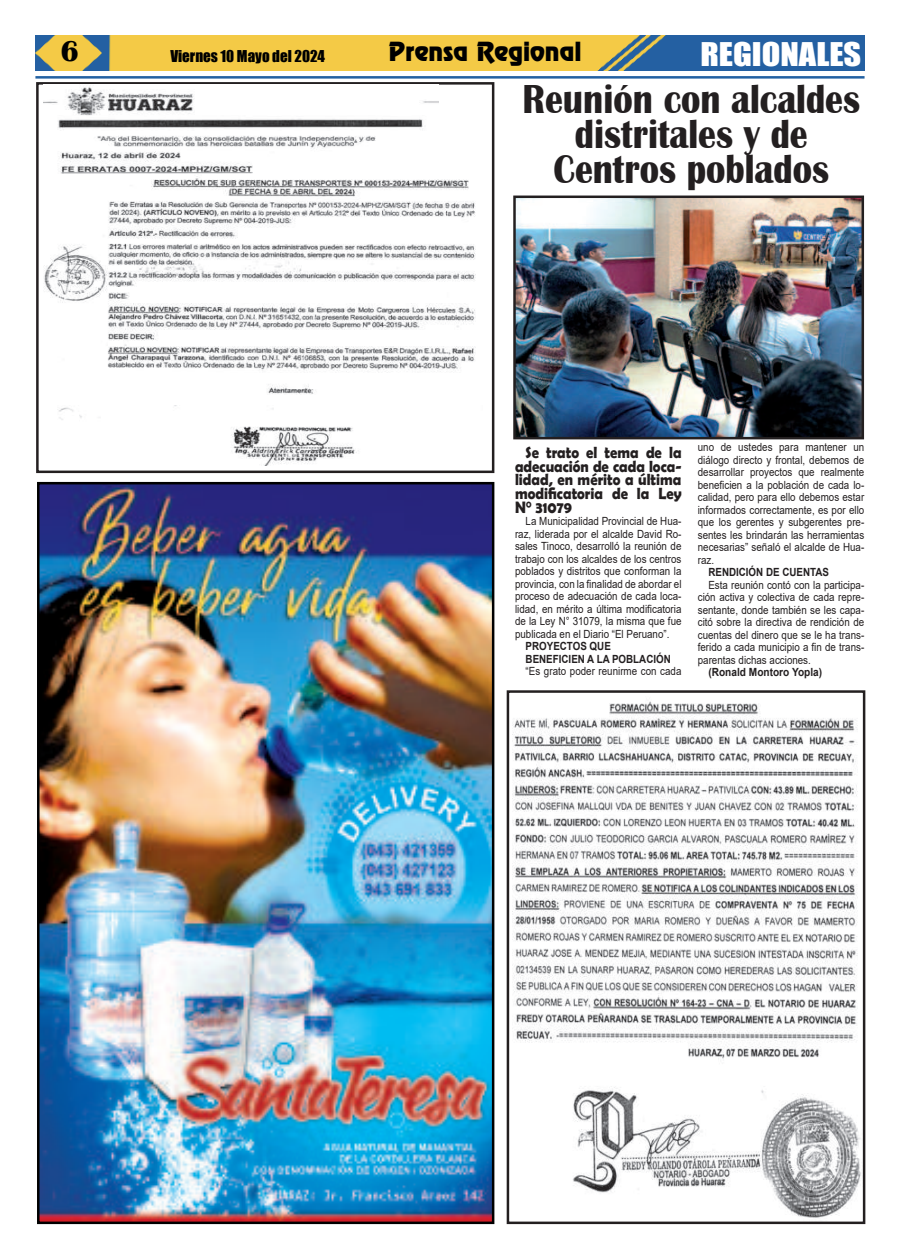
<style>
.page{position:relative;width:900px;height:1258px;background:#fff}
.page>*{position:absolute;margin:0;border:0;box-sizing:border-box;transform-origin:0 0}
.t1{font:700 41.62px/35px "Britannic";color:#231f20;text-align:center;scale:.86 1}
.t2{font:30px "Impact";color:#fff;scale:1.14 1}
.t3{font:700 30px "Britannic";color:#000}
.t4{font:23.75px "Renfrew Normal";color:#000}
.t5{font:700 16.25px/13.8px "Berlin Sans FB Demi";color:#231f20;text-align:justify;scale:.9 1}
.t6{font:15px "Impact";color:#000}
.t7{font:11.25px/12.5px "Arial";color:#231f20;text-align:justify;scale:.87 1}
.t8{font:700 11.25px/12.5px "Arial";color:#231f20;scale:.87 1}
.t9{font:700 11.25px "Arial";color:#231f20;scale:.9 1}
</style>
<div class="page">
<img style="left:35px;top:35px;width:830px;height:36px">
<hr style="left:35px;top:76px;width:830px;height:3px;background:#2361a2">
<img style="left:517px;top:200px;width:343px;height:235px">
<div style="left:513px;top:196px;width:351px;height:243px;border:3px solid #231f20"></div>
<img style="left:512px;top:701px;width:349px;height:517px">
<div style="left:507px;top:690px;width:358px;height:534px;border:3px solid #231f20"></div>
<img style="left:41px;top:486px;width:449px;height:734px">
<div style="left:37px;top:482px;width:457px;height:742px;border:3px solid #000"></div>
<div style="left:36px;top:82px;width:458px;height:391px;border:3px solid #231f20"></div>
<img style="left:43px;top:84px;width:395px;height:90px">
<img style="left:44px;top:176px;width:432px;height:290px">
<h2 class="t3" style="left:61px;top:41px;width:20px">6</h2>
<h3 class="t6" style="left:170px;top:49px;width:156px">Viernes 10 Mayo del 2024</h3>
<h3 class="t4" style="left:389px;top:41px;width:194px">Prensa Regional</h3>
<h2 class="t2" style="left:700px;top:40px;width:143px">REGIONALES</h2>
<h1 class="t1" style="left:523px;top:85px;width:394px">Reunión con alcaldes distritales y de<br>Centros poblados</h1>
<h3 class="t5" style="left:515px;top:445px;width:187px;text-indent:11px">Se trato el tema de la adecuación de cada loca&shy;lidad, en mérito a última modi昀椀catoria de la Ley N° 31079</h3>
<p class="t7" style="left:515px;top:516px;width:193px;text-indent:11px">La Municipalidad Provincial de Hua&shy;raz, liderada por el alcalde David Ro&shy;sales Tinoco, desarrolló la reunión de trabajo con los alcaldes de los centros poblados y distritos que conforman la provincia, con la 昀椀nalidad de abordar el proceso de adecuación de cada loca&shy;lidad, en mérito a última modi昀椀catoria de la Ley N° 31079, la misma que fue publicada en el Diario “El Peruano”.</p>
<p class="t8" style="left:526px;top:641px;width:168px">PROYECTOS QUE<br>BENEFICIEN A LA POBLACIÓN</p>
<p class="t7" style="left:526px;top:666px;width:181px">“Es grato poder reunirme con cada</p>
<p class="t7" style="left:698px;top:442px;width:193px">uno de ustedes para mantener un diálogo directo y frontal, debemos de desarrollar proyectos que realmente bene昀椀cien a la población de cada lo&shy;calidad, pero para ello debemos estar informados correctamente, es por ello que los gerentes y subgerentes pre&shy;sentes les brindarán las herramientas necesarias” señaló el alcalde de Hua&shy;raz.</p>
<p class="t8" style="left:708px;top:567px;width:140px">RENDICIÓN DE CUENTAS</p>
<p class="t7" style="left:698px;top:579px;width:193px;text-indent:11px">Esta reunión contó con la participa&shy;ción activa y colectiva de cada repre&shy;sentante, donde también se les capa&shy;citó sobre la directiva de rendición de cuentas del dinero que se le ha trans&shy;ferido a cada municipio a 昀椀n de trans&shy;parentas dichas acciones.</p>
<p class="t9" style="left:708px;top:668px;width:128px">(Ronald Montoro Yopla)</p>
</div>
